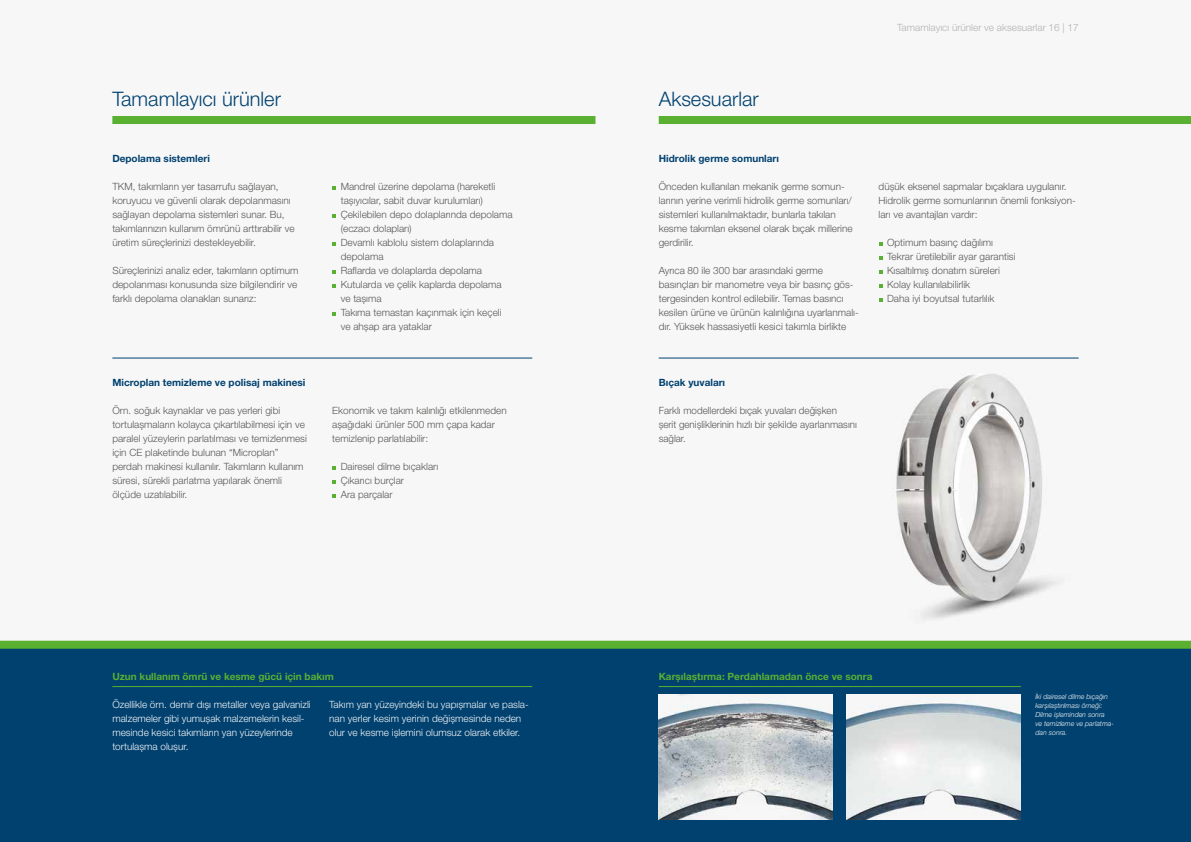
<style>
.page{position:relative;width:1191px;height:842px;background:#fff}
.page>*{position:absolute;margin:0;border:0;box-sizing:border-box;transform-origin:0 0}
.t1{font:300 20px "Helvetica Neue LT Pro";color:#004170}
.t2{font:300 10px/14px "Helvetica Neue LT Pro";color:#575756}
.t3{font:300 10px/14px "Helvetica Neue LT Pro";color:#f6f6f6}
.t4{font:700 10px "Helvetica Neue LT Pro";color:#004170}
.t5{font:700 10px "Helvetica Neue LT Pro";color:#5ab031}
.t6{font:300 10px "Helvetica Neue LT Pro";color:#b3b2b2}
.t7{font:italic 300 7px/9px "Helvetica Neue LT Pro";color:#f6f6f6}
</style>
<div class="page">
<img style="left:845px;top:357px;width:234px;height:267px">
<div style="left:112px;top:116px;width:483px;height:8px;background:#5ab031"></div>
<svg style="left:332px;top:466px;width:4px;height:4px"></svg>
<svg style="left:332px;top:480px;width:4px;height:4px"></svg>
<svg style="left:332px;top:494px;width:4px;height:4px"></svg>
<div style="left:0;top:649px;width:1191px;height:193px;background:#004170"></div>
<div style="left:0;top:641px;width:1191px;height:8px;background:#5ab031"></div>
<svg style="left:332px;top:186px;width:4px;height:4px"></svg>
<svg style="left:332px;top:214px;width:4px;height:4px"></svg>
<svg style="left:332px;top:242px;width:4px;height:4px"></svg>
<svg style="left:332px;top:270px;width:4px;height:4px"></svg>
<svg style="left:332px;top:284px;width:4px;height:4px"></svg>
<svg style="left:332px;top:312px;width:4px;height:4px"></svg>
<svg style="left:879px;top:242px;width:3px;height:4px"></svg>
<svg style="left:879px;top:256px;width:3px;height:4px"></svg>
<svg style="left:879px;top:270px;width:3px;height:4px"></svg>
<svg style="left:879px;top:284px;width:3px;height:4px"></svg>
<svg style="left:879px;top:298px;width:3px;height:4px"></svg>
<hr style="left:112px;top:358px;width:420px;height:1px;background:#004170">
<hr style="left:658px;top:358px;width:420px;height:1px;background:#004170">
<div style="left:658px;top:116px;width:533px;height:8px;background:#5ab031"></div>
<img style="left:658px;top:694px;width:174px;height:125px">
<img style="left:846px;top:694px;width:174px;height:125px">
<hr style="left:112px;top:686px;width:420px;height:1px;background:#5ab031">
<hr style="left:658px;top:686px;width:362px;height:1px;background:#5ab031">
<p class="t6" style="left:897px;top:22px;width:183px">Tamamlayıcı ürünler ve aksesuarlar 16 | 17</p>
<h1 class="t1" style="left:112px;top:87px;width:170px">Tamamlayıcı ürünler</h1>
<h1 class="t1" style="left:658px;top:87px;width:102px">Aksesuarlar</h1>
<p class="t4" style="left:112px;top:152px;width:99px">Depolama sistemleri</p>
<p class="t2" style="left:112px;top:179px;width:184px">TKM, takımların yer tasarrufu sağlayan, koruyucu ve güvenli olarak depolanmasını sağlayan depolama sistemleri sunar. Bu, takımlarınızın kullanım ömrünü arttırabilir ve üretim süreçlerinizi destekleyebilir.</p>
<p class="t2" style="left:112px;top:263px;width:187px;text-align:justify">Süreçlerinizi analiz eder, takımların optimum depolanması konusunda size bilgilendirir ve farklı depolama olanakları sunarız:</p>
<p class="t2" style="left:341px;top:179px;width:173px">Mandrel üzerine depolama (hareketli taşıyıcılar, sabit duvar kurulumları)<br>Çekilebilen depo dolaplarında depolama (eczacı dolapları)<br>Devamlı kablolu sistem dolaplarında depolama<br>Raflarda ve dolaplarda depolama<br>Kutularda ve çelik kaplarda depolama ve taşıma<br>Takıma temastan kaçınmak için keçeli ve ahşap ara yataklar</p>
<p class="t4" style="left:112px;top:376px;width:195px">Microplan temizleme ve polisaj makinesi</p>
<p class="t2" style="left:112px;top:403px;width:196px">Örn. soğuk kaynaklar ve pas yerleri gibi tortulaşmaların kolayca çıkartılabilmesi için ve paralel yüzeylerin parlatılması ve temizlenmesi için CE plaketinde bulunan “Microplan” perdah makinesi kullanılır. Takımların kullanım süresi, sürekli parlatma yapılarak önemli ölçüde uzatılabilir.</p>
<p class="t2" style="left:332px;top:403px;width:176px">Ekonomik ve takım kalınlığı etkilenmeden aşağıdaki ürünler 500 mm çapa kadar temizlenip parlatılabilir:</p>
<p class="t2" style="left:341px;top:459px;width:99px">Dairesel dilme bıçakları<br>Çıkarıcı burçlar<br>Ara parçalar</p>
<p class="t4" style="left:658px;top:152px;width:122px">Hidrolik germe somunları</p>
<p class="t2" style="left:658px;top:179px;width:195px">Önceden kullanılan mekanik germe somun&shy;larının yerine verimli hidrolik germe somunları/ sistemleri kullanılmaktadır, bunlarla takılan kesme takımları eksenel olarak bıçak millerine gerdirilir.</p>
<p class="t2" style="left:658px;top:263px;width:201px">Ayrıca 80 ile 300 bar arasındaki germe basınçları bir manometre veya bir basınç gös&shy;tergesinden kontrol edilebilir. Temas basıncı kesilen ürüne ve ürünün kalınlığına uyarlanmalı&shy;dır. Yüksek hassasiyetli kesici takımla birlikte</p>
<p class="t4" style="left:658px;top:376px;width:68px">Bıçak yuvaları</p>
<p class="t2" style="left:658px;top:403px;width:200px">Farklı modellerdeki bıçak yuvaları değişken şerit genişliklerinin hızlı bir şekilde ayarlanmasını sağlar.</p>
<p class="t2" style="left:878px;top:179px;width:199px">düşük eksenel sapmalar bıçaklara uygulanır.<br>Hidrolik germe somunlarının önemli fonksiyon&shy;ları ve avantajları vardır:</p>
<p class="t2" style="left:887px;top:235px;width:130px">Optimum basınç dağılımı<br>Tekrar üretilebilir ayar garantisi<br>Kısaltılmış donatım süreleri<br>Kolay kullanılabilirlik<br>Daha iyi boyutsal tutarlılık</p>
<p class="t5" style="left:112px;top:670px;width:223px">Uzun kullanım ömrü ve kesme gücü için bakım</p>
<p class="t3" style="left:112px;top:697px;width:200px">Özellikle örn. demir dışı metaller veya galvanizli malzemeler gibi yumuşak malzemelerin kesil&shy;mesinde kesici takımların yan yüzeylerinde tortulaşma oluşur.</p>
<p class="t3" style="left:329px;top:697px;width:201px">Takım yan yüzeyindeki bu yapışmalar ve pasla&shy;nan yerler kesim yerinin değişmesinde neden olur ve kesme işlemini olumsuz olarak etkiler.</p>
<p class="t5" style="left:658px;top:670px;width:215px">Karşılaştırma: Perdahlamadan önce ve sonra</p>
<p class="t7" style="left:1035px;top:692px;width:80px">İki dairesel dilme bıçağın karşılaştırılması örneği:<br>Dilme işleminden sonra<br>ve temizleme ve parlatma&shy;dan sonra.</p>
</div>
